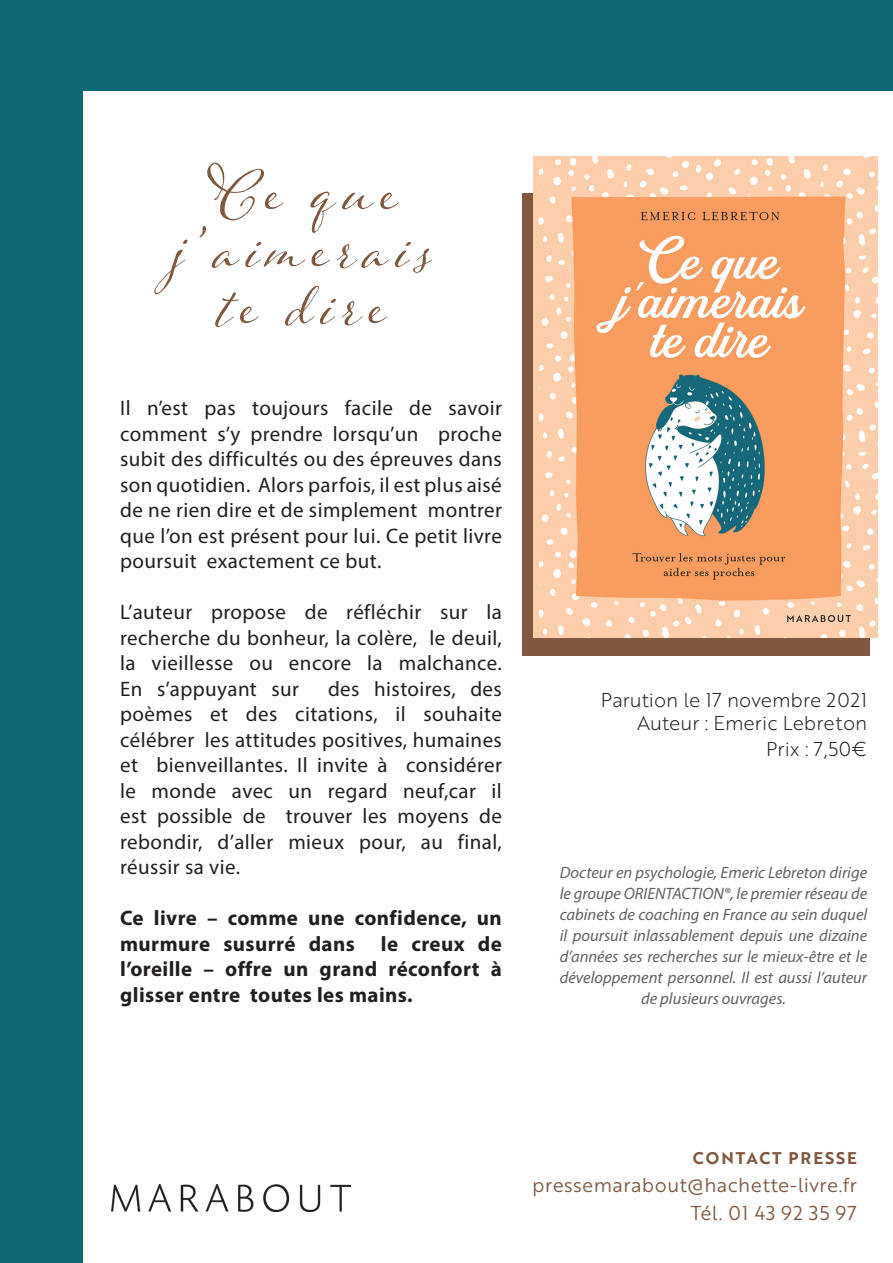
<style>
.page{position:relative;width:893px;height:1263px;background:#fff}
.page>*{position:absolute;margin:0;border:0;box-sizing:border-box;transform-origin:0 0}
.t1{font:76.5px "Adorn Pomander";letter-spacing:.1em;color:#80573f}
.t2{font:21px/25.5px "Myriad Pro";letter-spacing:.02em;color:#231f20;text-align:justify}
.t3{font:700 21px/25.5px "Myriad Pro";letter-spacing:.02em;color:#231f20;text-align:justify}
.t4{font:19.5px "Brother 1816 Light";color:#231f20}
.t5{font:19.5px "Brother 1816 Book";letter-spacing:.02em;color:#80573f}
.t6{font:19.5px "Brother 1816 Book";letter-spacing:.06em;color:#80573f}
.t7{font:italic 16.5px/21px "Myriad Pro";color:#616164;text-align:center}
.t8{font:16.5px "Brother 1816 Bold";letter-spacing:.12em;color:#80573f}
</style>
<div class="page">
<div style="left:0;top:0;width:83px;height:1263px;background:#0f6873"></div>
<div style="left:522px;top:193px;width:348px;height:462px;background:#80573f"></div>
<img style="left:112px;top:1185px;width:239px;height:26px">
<img style="left:534px;top:157px;width:343px;height:480px">
<div style="left:0;top:0;width:893px;height:91px;background:#0f6873"></div>
<p class="t1" style="left:207px;top:138px;width:192px">Ce que</p>
<p class="t1" style="left:174px;top:195px;width:258px">j’aimerais</p>
<p class="t1" style="left:219px;top:252px;width:169px">te dire</p>
<p class="t2" style="left:120px;top:395px;width:383px">Il n’est pas toujours facile de savoir comment s’y prendre lorsqu’un proche subit des difficultés ou des épreuves dans son quotidien. Alors parfois, il est plus aisé de ne rien dire et de simplement montrer que l’on est présent pour lui. Ce petit livre poursuit exactement ce but.</p>
<p class="t2" style="left:120px;top:599px;width:383px">L’auteur propose de réfléchir sur la recherche du bonheur, la colère, le deuil, la vieillesse ou encore la malchance.<br>En s’appuyant sur</p>
<p class="t2" style="left:120px;top:676px;width:383px;text-indent:208px">des histoires, des poèmes et des citations, il souhaite célébrer les attitudes positives, humaines et bienveillantes. Il invite à considérer le monde avec un regard neuf,car il est possible de trouver les moyens de rebondir, d’aller mieux pour, au final, réussir sa vie.</p>
<p class="t3" style="left:120px;top:905px;width:383px">Ce livre – comme une confidence, un murmure susurré dans le creux de l’oreille – offre un grand réconfort à glisser entre toutes les mains.</p>
<p class="t4" style="left:601px;top:685px;width:268px">Parution le 17 novembre 2021</p>
<p class="t4" style="left:637px;top:709px;width:231px">Auteur : Emeric Lebreton</p>
<p class="t4" style="left:766px;top:735px;width:102px">Prix : 7,50€</p>
<p class="t7" style="left:560px;top:861px;width:309px">Docteur en psychologie, Emeric Lebreton dirige le groupe ORIENTACTION®, le premier réseau de cabinets de coaching en France au sein duquel il poursuit inlassablement depuis une dizaine d’années ses recherches sur le mieux-être et le développement personnel. Il est aussi l’auteur de plusieurs ouvrages.</p>
<p class="t8" style="left:693px;top:1146px;width:165px">CONTACT PRESSE</p>
<p class="t5" style="left:532px;top:1170px;width:326px">pressemarabout@hachette-livre.fr</p>
<p class="t6" style="left:691px;top:1198px;width:168px">Tél. 01 43 92 35 97</p>
</div>
